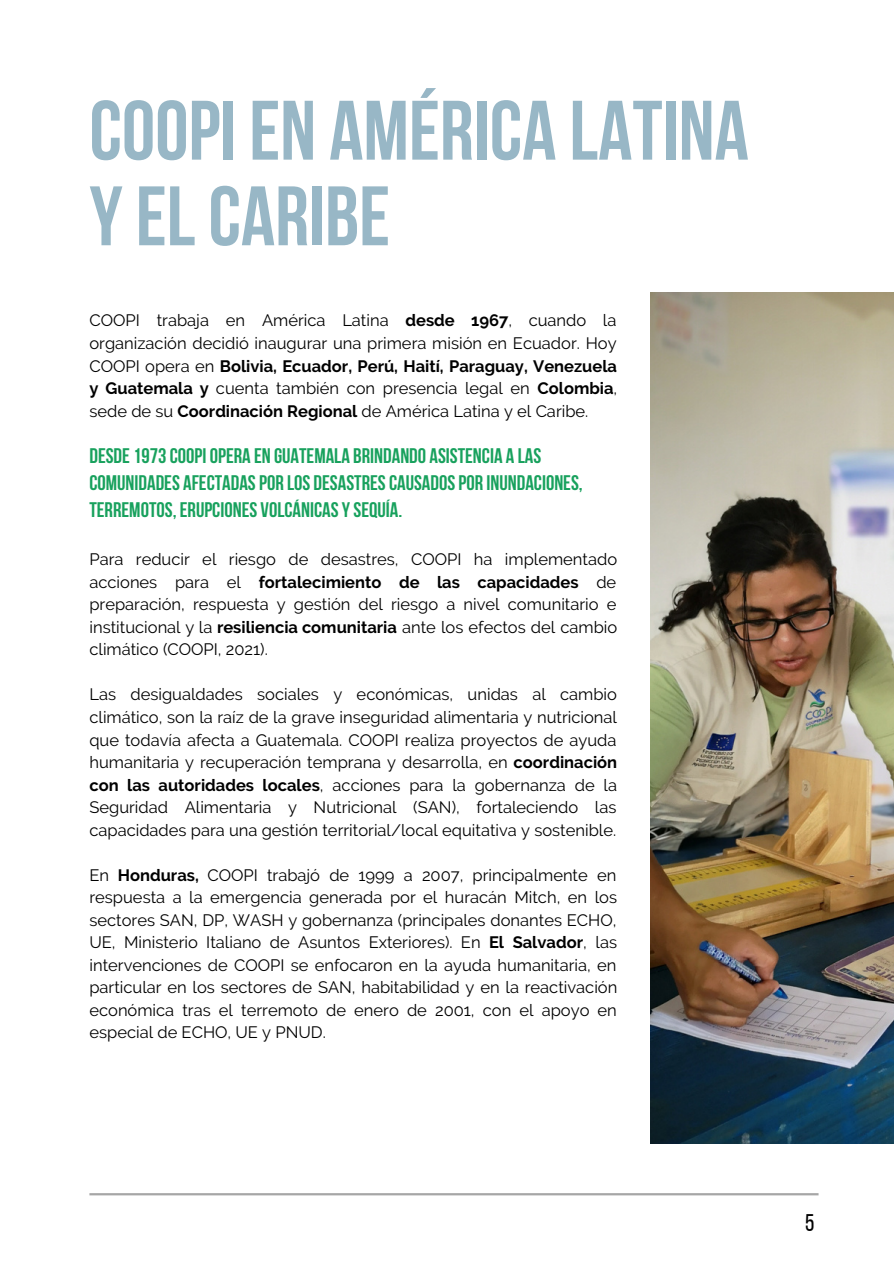
<style>
.page{position:relative;width:894px;height:1264px;background:#fff}
.page>*{position:absolute;margin:0;border:0;box-sizing:border-box;transform-origin:0 0}
.t1{font:84px/85.5px "Bebas Neue Cyrillic";color:#98b7c6}
.t2{font:24px "Bebas Neue";color:#000}
.t3{font:700 21px/27px "Bebas Neue";color:#18a15d}
.t4{font:16.5px/22.5px "Raleway";color:#000;text-align:justify}
.s1{font-weight:700}
</style>
<div class="page">
<img style="left:650px;top:293px;width:243px;height:850px">
<hr style="left:89px;top:1193px;width:729px;height:2px;background:#a6a6a6">
<p class="t1" style="left:89px;top:96px;width:660px">COOPI EN AMÉRICA LATINA<br>YELCARIBE</p>
<p class="t4" style="left:89px;top:309px;width:529px">COOPI trabaja en América Latina <span class="s1">desde 1967</span>, cuando la organización decidió inaugurar una primera misión en Ecuador. Hoy COOPI opera en <span class="s1">Bolivia, Ecuador, Perú, Haití, Paraguay, Venezuela y Guatemala y</span> cuenta también con presencia legal en <span class="s1">Colombia</span>, sede de su <span class="s1">Coordinación Regional</span> de América Latina y el Caribe.</p>
<p class="t3" style="left:89px;top:444px;width:494px">DESDE1973COOPI OPERA EN GUATEMALA BRINDANDO ASISTENCIA A LAS<br>COMUNIDADES AFECTADASPOR LOS DESASTRESCAUSADOSPOR INUNDACIONES,<br>TERREMOTOS, ERUPCIONES VOLCÁNICASYSEQUÍA.</p>
<p class="t4" style="left:89px;top:548px;width:529px">Para reducir el riesgo de desastres, COOPI ha implementado acciones para el <span class="s1">fortalecimiento de las capacidades</span> de preparación, respuesta y gestión del riesgo a nivel comunitario e institucional y la <span class="s1">resiliencia comunitaria</span> ante los efectos del cambio climático (COOPI, 2021).</p>
<p class="t4" style="left:89px;top:683px;width:529px">Las desigualdades sociales y económicas, unidas al cambio climático, son la raíz de la grave inseguridad alimentaria y nutricional que todavía afecta a Guatemala. COOPI realiza proyectos de ayuda humanitaria y recuperación temprana y desarrolla, en <span class="s1">coordinación con las autoridades locales</span>, acciones para la gobernanza de la Seguridad Alimentaria y Nutricional (SAN), fortaleciendo las capacidades para una gestión territorial/local equitativa y sostenible.</p>
<p class="t4" style="left:89px;top:863px;width:529px">En <span class="s1">Honduras,</span> COOPI trabajó de 1999 a 2007, principalmente en respuesta a la emergencia generada por el huracán Mitch, en los sectores SAN, DP, WASH y gobernanza (principales donantes ECHO, UE, Ministerio Italiano de Asuntos Exteriores). En <span class="s1">El Salvador</span>, las intervenciones de COOPI se enfocaron en la ayuda humanitaria, en particular en los sectores de SAN, habitabilidad y en la reactivación económica tras el terremoto de enero de 2001, con el apoyo en especial de ECHO, UE y PNUD.</p>
<p class="t2" style="left:804px;top:1212px;width:11px">5</p>
</div>
